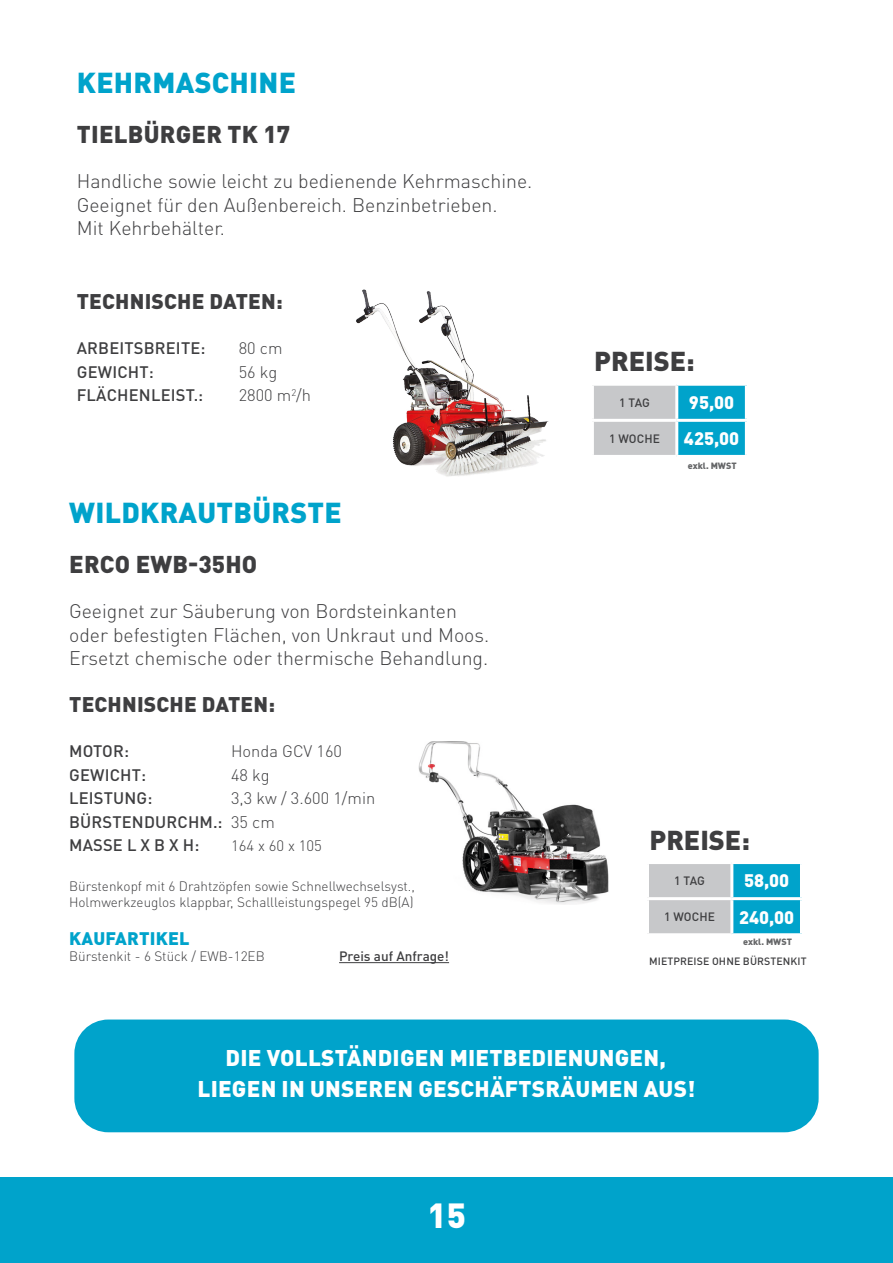
<style>
.page{position:relative;width:893px;height:1263px;background:#fff}
.page>*{position:absolute;margin:0;border:0;box-sizing:border-box;transform-origin:0 0}
.t1{font:900 34.5px "DIN Pro";color:#fff}
.t2{font:900 28.5px "DIN Pro";letter-spacing:.01em;color:#00a3cb}
.t3{font:900 27px "DIN Pro";color:#3e3e40}
.t4{font:900 24px "DIN Pro";letter-spacing:.01em;color:#3e3e40}
.t5{font:900 22.5px/31.5px "DIN Pro";letter-spacing:.01em;color:#fff;text-align:center}
.t6{font:900 21px "DIN Pro";letter-spacing:.01em;color:#3e3e40}
.t7{font:300 19.5px/23.4px "DIN Pro";color:#3e3e40}
.t8{font:900 18px "DIN Pro";color:#fff}
.t9{font:900 18px "DIN Pro";letter-spacing:.01em;color:#00a3cb}
.t10{font:500 16.5px/23.4px "DIN Pro";letter-spacing:.01em;color:#3e3e40}
.t11{font:300 16.5px "DIN Pro";color:#3e3e40}
.t12{font:300 15px "DIN Pro";color:#3e3e40}
.t13{font:300 13.5px/16.2px "DIN Pro";color:#3e3e40}
.t14{font:500 13.5px "DIN Pro";color:#3e3e40}
.t15{font:500 12px "DIN Pro";letter-spacing:.005em;color:#3e3e40}
.t16{font:500 10.5px "DIN Pro";letter-spacing:.01em;color:#3e3e40}
.t17{font:900 9px "DIN Pro";color:#656668}
.s1{font-weight:300}
</style>
<div class="page">
<div style="left:0;top:1178px;width:893px;height:85px;background:#00a3cb"></div>
<img style="left:418px;top:741px;width:191px;height:163px">
<hr style="left:339px;top:962px;width:110px;height:1px;background:#3e3e40">
<div style="left:74px;top:1019px;width:745px;height:113px;background:#00a3cb;border-radius:34px"></div>
<img style="left:356px;top:289px;width:193px;height:188px">
<div style="left:592px;top:384px;width:85px;height:36px;background:#c7c8ca"></div>
<div style="left:677px;top:384px;width:69px;height:36px;background:#00a3cb"></div>
<div style="left:592px;top:420px;width:85px;height:36px;background:#c7c8ca"></div>
<div style="left:677px;top:420px;width:69px;height:36px;background:#00a3cb"></div>
<hr style="left:591px;top:383px;width:86px;height:3px;background:#fff">
<hr style="left:591px;top:386px;width:3px;height:33px;background:#fff">
<hr style="left:591px;top:419px;width:86px;height:3px;background:#fff">
<hr style="left:591px;top:422px;width:3px;height:33px;background:#fff">
<hr style="left:591px;top:455px;width:86px;height:3px;background:#fff">
<hr style="left:675px;top:386px;width:3px;height:33px;background:#fff">
<hr style="left:677px;top:383px;width:71px;height:3px;background:#fff">
<hr style="left:745px;top:386px;width:3px;height:33px;background:#fff">
<hr style="left:675px;top:422px;width:3px;height:33px;background:#fff">
<hr style="left:677px;top:419px;width:71px;height:3px;background:#fff">
<hr style="left:745px;top:422px;width:3px;height:33px;background:#fff">
<hr style="left:677px;top:455px;width:71px;height:3px;background:#fff">
<div style="left:647px;top:862px;width:85px;height:37px;background:#c7c8ca"></div>
<div style="left:732px;top:862px;width:69px;height:37px;background:#00a3cb"></div>
<div style="left:647px;top:899px;width:85px;height:36px;background:#c7c8ca"></div>
<div style="left:732px;top:899px;width:69px;height:36px;background:#00a3cb"></div>
<hr style="left:646px;top:861px;width:86px;height:3px;background:#fff">
<hr style="left:646px;top:864px;width:3px;height:33px;background:#fff">
<hr style="left:646px;top:897px;width:86px;height:3px;background:#fff">
<hr style="left:646px;top:900px;width:3px;height:33px;background:#fff">
<hr style="left:730px;top:900px;width:3px;height:33px;background:#fff">
<hr style="left:800px;top:900px;width:3px;height:33px;background:#fff">
<hr style="left:646px;top:933px;width:86px;height:3px;background:#fff">
<hr style="left:732px;top:933px;width:71px;height:3px;background:#fff">
<hr style="left:730px;top:864px;width:3px;height:33px;background:#fff">
<hr style="left:732px;top:861px;width:71px;height:3px;background:#fff">
<hr style="left:800px;top:864px;width:3px;height:33px;background:#fff">
<hr style="left:732px;top:897px;width:71px;height:3px;background:#fff">
<p class="t2" style="left:77px;top:63px;width:221px">KEHRMASCHINE</p>
<p class="t4" style="left:77px;top:118px;width:215px">TIELBÜRGER TK 17</p>
<p class="t7" style="left:77px;top:169px;width:457px">Handliche sowie leicht zu bedienende Kehrmaschine.<br>Geeignet für den Außenbereich. Benzinbetrieben.</p>
<p class="t7" style="left:77px;top:216px;width:150px">Mit Kehrbehälter.</p>
<p class="t6" style="left:77px;top:287px;width:207px">TECHNISCHE DATEN:</p>
<p class="t10" style="left:77px;top:336px;width:130px">ARBEITSBREITE:</p>
<p class="t11" style="left:239px;top:337px;width:45px">80 cm</p>
<p class="t10" style="left:77px;top:359px;width:78px">GEWICHT:</p>
<p class="t11" style="left:239px;top:361px;width:40px">56 kg</p>
<p class="t10" style="left:77px;top:383px;width:128px">FLÄCHENLEIST.:</p>
<p class="t11" style="left:239px;top:384px;width:74px">2800 m<sup>2</sup>/h</p>
<p class="t2" style="left:69px;top:493px;width:274px">WILDKRAUTBÜRSTE</p>
<p class="t4" style="left:69px;top:548px;width:190px">ERCO EWB-35HO</p>
<p class="t7" style="left:69px;top:599px;width:422px">Geeignet zur Säuberung von Bordsteinkanten oder befestigten Flächen, von Unkraut und Moos.<br>Ersetzt chemische oder thermische Behandlung.</p>
<p class="t6" style="left:69px;top:690px;width:207px">TECHNISCHE DATEN:</p>
<p class="t10" style="left:69px;top:739px;width:61px">MOTOR:</p>
<p class="t11" style="left:231px;top:740px;width:112px">Honda GCV 160</p>
<p class="t10" style="left:69px;top:762px;width:78px">GEWICHT:</p>
<p class="t11" style="left:231px;top:764px;width:40px">48 kg</p>
<p class="t10" style="left:69px;top:786px;width:85px">LEISTUNG:</p>
<p class="t10" style="left:69px;top:786px;width:308px;text-indent:162px"><span class="s1">3,3 kw / 3.600 1/min<br></span>BÜRSTENDURCHM.: <span class="s1">35 cm<br></span>MASSE L X B X H:</p>
<p class="t12" style="left:231px;top:835px;width:92px">164 x 60 x 105</p>
<p class="t13" style="left:69px;top:877px;width:347px">Bürstenkopf mit 6 Drahtzöpfen sowie Schnellwechselsyst.,<br>Holmwerkzeuglos klappbar, Schallleistungspegel 95 dB(A)</p>
<p class="t9" style="left:69px;top:926px;width:122px">KAUFARTIKEL</p>
<p class="t13" style="left:69px;top:947px;width:197px">Bürstenkit - 6 Stück / EWB-12EB</p>
<p class="t14" style="left:339px;top:947px;width:111px">Preis auf Anfrage!</p>
<p class="t3" style="left:594px;top:343px;width:102px">PREISE:</p>
<p class="t15" style="left:619px;top:394px;width:32px">1 TAG</p>
<p class="t8" style="left:689px;top:390px;width:47px">95,00</p>
<p class="t15" style="left:609px;top:430px;width:52px">1 WOCHE</p>
<p class="t8" style="left:684px;top:426px;width:57px">425,00</p>
<p class="t17" style="left:688px;top:460px;width:50px">exkl. MWST</p>
<p class="t3" style="left:649px;top:822px;width:102px">PREISE:</p>
<p class="t15" style="left:674px;top:873px;width:32px">1 TAG</p>
<p class="t8" style="left:744px;top:869px;width:47px">58,00</p>
<p class="t15" style="left:664px;top:909px;width:52px">1 WOCHE</p>
<p class="t8" style="left:739px;top:905px;width:57px">240,00</p>
<p class="t17" style="left:743px;top:935px;width:50px">exkl. MWST</p>
<p class="t16" style="left:649px;top:954px;width:159px">MIETPREISE OHNE BÜRSTENKIT</p>
<p class="t5" style="left:197px;top:1041px;width:499px">DIE VOLLSTÄNDIGEN MIETBEDIENUNGEN,<br>LIEGEN IN UNSEREN GESCHÄFTSRÄUMEN AUS!</p>
<p class="t1" style="left:428px;top:1192px;width:40px">15</p>
</div>
